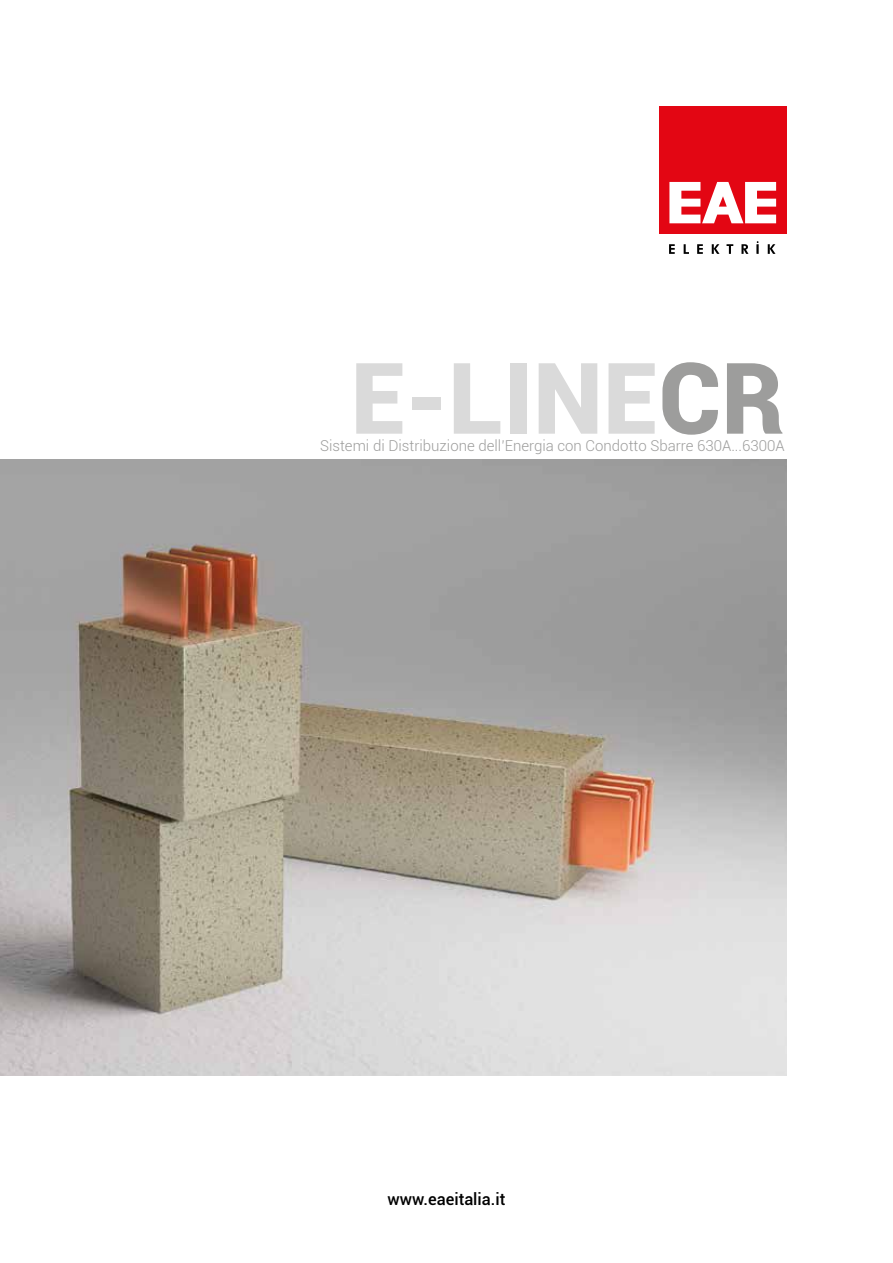
<style>
.page{position:relative;width:893px;height:1263px;background:#fff}
.page>*{position:absolute;margin:0;border:0;box-sizing:border-box;transform-origin:0 0}
.t1{font:900 99px "Roboto";color:#dadada}
.t2{font:500 16.5px "Roboto";color:#000}
.t3{font:300 15px "Roboto";color:#9d9d9c}
.s1{color:#9d9d9c}
</style>
<div class="page">
<div style="left:659px;top:106px;width:127px;height:128px;background:#e30613"></div>
<svg style="left:669px;top:182px;width:107px;height:41px"></svg>
<svg style="left:669px;top:244px;width:6px;height:10px"></svg>
<svg style="left:684px;top:244px;width:5px;height:10px"></svg>
<svg style="left:697px;top:244px;width:6px;height:10px"></svg>
<svg style="left:712px;top:244px;width:7px;height:10px"></svg>
<svg style="left:726px;top:244px;width:7px;height:10px"></svg>
<svg style="left:741px;top:244px;width:7px;height:10px"></svg>
<svg style="left:757px;top:241px;width:2px;height:13px"></svg>
<svg style="left:768px;top:244px;width:7px;height:10px"></svg>
<img style="left:0;top:459px;width:787px;height:617px">
<h1 class="t1" style="left:351px;top:328px;width:435px">E-LINE<span class="s1">CR</span></h1>
<p class="t3" style="left:320px;top:435px;width:466px">Sistemi di Distribuzione dell’Energia con Condotto Sbarre 630A...6300A</p>
<p class="t2" style="left:388px;top:1187px;width:119px">www.eaeitalia.it</p>
</div>
